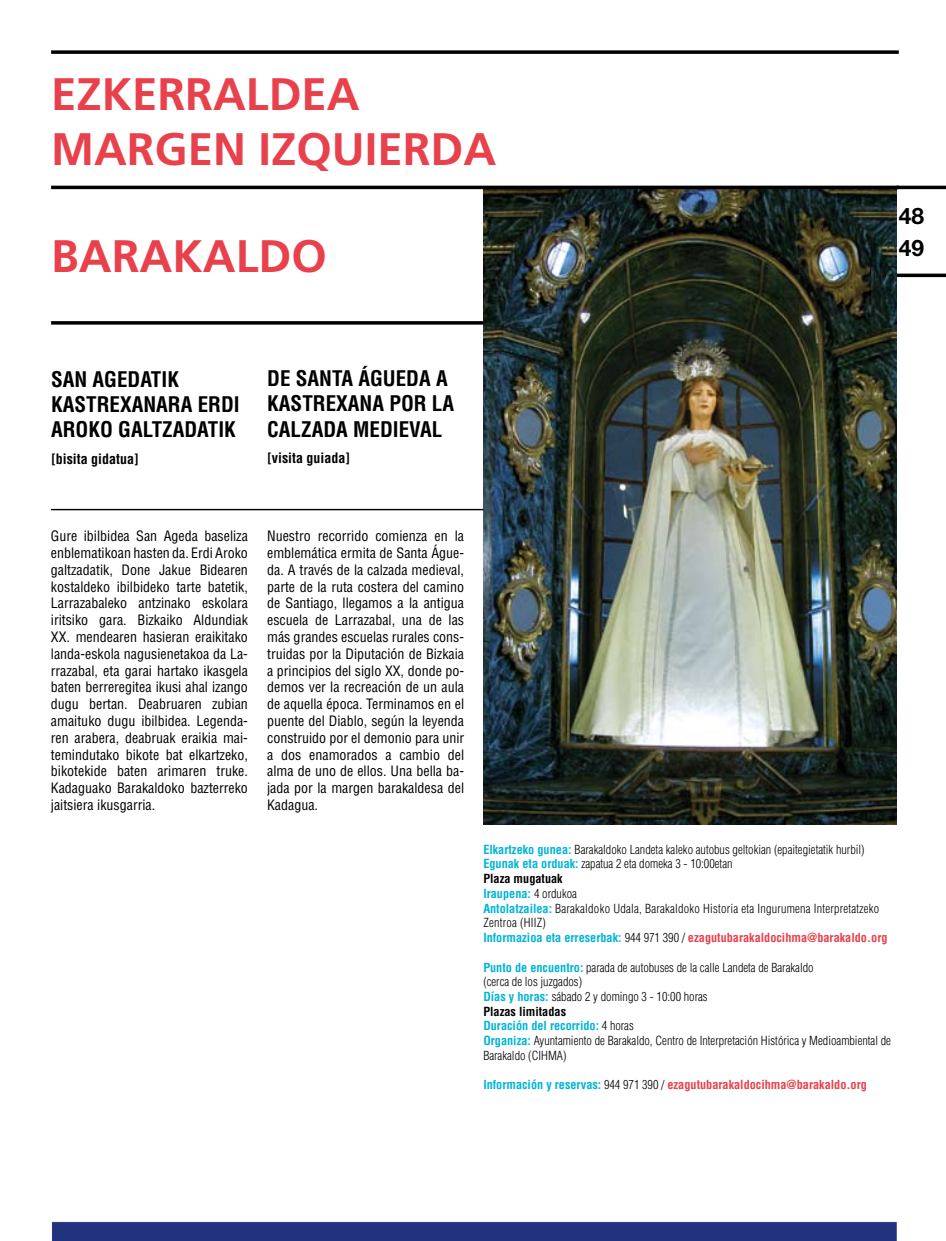
<style>
.page{position:relative;width:946px;height:1241px;background:#fff}
.page>*{position:absolute;margin:0;border:0;box-sizing:border-box;transform-origin:0 0}
.t1{font:700 45.5px/54.6px "Frutiger";color:#e8414c}
.t2{font:700 22.75px/32.4px "Helvetica Neue";color:#000}
.t3{font:700 condensed 21px/25.2px "Helvetica";color:#000}
.t4{font:condensed 14px/16.8px "Helvetica";color:#000;text-align:justify}
.t5{font:700 condensed 14px "Helvetica";color:#000}
.t6{font:300 condensed 12.25px/14.7px "Helvetica";color:#000}
.t7{font:700 condensed 12.25px "Helvetica";color:#e8414c}
.s1{font-weight:700;color:#00b4d6}
.s2{font-weight:700}
.s3{font-weight:700;color:#e8414c}
.s4{color:#00b4d6}
.s5{font-weight:300;color:#000}
</style>
<div class="page">
<hr style="left:896px;top:186px;width:49px;height:2px;background:#000">
<hr style="left:896px;top:274px;width:49px;height:2px;background:#000">
<img style="left:483px;top:189px;width:412px;height:635px">
<svg style="left:51px;top:185px;width:847px;height:4px;background:#292929"></svg>
<svg style="left:51px;top:50px;width:847px;height:4px;background:#1f1f1f"></svg>
<svg style="left:51px;top:321px;width:432px;height:4px;background:#1f1f1f"></svg>
<hr style="left:51px;top:509px;width:432px;height:1px;background:#000">
<svg style="left:52px;top:1221px;width:845px;height:19px;background:#2e3c84"></svg>
<h1 class="t1" style="left:51px;top:67px;width:446px">EZKERRALDEA<br>MARGEN IZQUIERDA</h1>
<h1 class="t1" style="left:51px;top:229px;width:277px">BARAKALDO</h1>
<h2 class="t2" style="left:898px;top:199px;width:27px">48<br>49</h2>
<h3 class="t3" style="left:51px;top:366px;width:190px">San Agedatik<br>Kastrexanara E rdi<br>Aroko galtzadatik</h3>
<p class="t5" style="left:51px;top:450px;width:89px">[bisita gidatua]</p>
<h3 class="t3" style="left:267px;top:366px;width:188px">D e Santa Águeda a<br>Kastrexana por la calzada medieval</h3>
<p class="t5" style="left:267px;top:449px;width:84px">[visita guiada]</p>
<p class="t4" style="left:51px;top:527px;width:198px">Gure ibilbidea San Ageda baseliza enblematikoan hasten da. Erdi Aroko galtzadatik, Done Jakue Bidearen kostaldeko ibilbideko tarte batetik, Larrazabaleko antzinako eskolara iritsiko gara. Bizkaiko Aldundiak XX. mendearen hasieran eraikitako landa-eskola nagusienetakoa da La&shy;rrazabal, eta garai hartako ikasgela baten berreregitea ikusi ahal izango dugu bertan. Deabruaren zubian amaituko dugu ibilbidea. Legenda&shy;ren arabera, deabruak eraikia mai&shy;temindutako bikote bat elkartzeko, bikotekide baten arimaren truke.<br>Kadaguako Barakaldoko bazterreko jaitsiera ikusgarria.</p>
<p class="t4" style="left:267px;top:527px;width:198px">Nuestro recorrido comienza en la emblemática ermita de Santa Águe&shy;da. A través de la calzada medieval, parte de la ruta costera del camino de Santiago, llegamos a la antigua escuela de Larrazabal, una de las más grandes escuelas rurales cons&shy;truidas por la Diputación de Bizkaia a principios del siglo XX, donde po&shy;demos ver la recreación de un aula de aquella época. Terminamos en el puente del Diablo, según la leyenda construido por el demonio para unir a dos enamorados a cambio del alma de uno de ellos. Una bella ba&shy;jada por la margen barakaldesa del Kadagua.</p>
<p class="t6" style="left:483px;top:841px;width:405px"><span class="s1">Elkartzeko gunea:</span> Barakaldoko Landeta kaleko autobus geltokian (epaitegietatik hurbil)<br><span class="s1">Egunak eta orduak:</span> zapatua 2 eta domeka 3 - 10:00etan<br><span class="s2">Plaza mugatuak<br></span><span class="s1">Iraupena:</span> 4 ordukoa<br><span class="s1">Antolatzailea:</span> Barakaldoko Udala, Barakaldoko Historia eta Ingurumena Interpretatzeko Zentroa (HIIZ)<br><span class="s1">Informazioa eta erreserbak:</span> 944 971 390 / <span class="s3">ezagutubarakaldocihma@barakaldo.org</span></p>
<p class="t6" style="left:483px;top:959px;width:409px"><span class="s1">Punto de encuentro:</span> parada de autobuses de la calle Landeta de Barakaldo<br>(cerca de los juzgados)<br><span class="s1">Días y horas:</span> sábado 2 y domingo 3 - 10:00 horas<br><span class="s2">Plazas limitadas<br></span><span class="s1">Duración del recorrido:</span> 4 horas<br><span class="s1">Organiza:</span> Ayuntamiento de Barakaldo, Centro de Interpretación Histórica y Medioambiental de Barakaldo (CIHMA)</p>
<p class="t7" style="left:483px;top:1076px;width:385px"><span class="s4">Información y reservas:</span> <span class="s5">944 971 390 /</span> ezagutubarakaldocihma@barakaldo.org</p>
</div>
